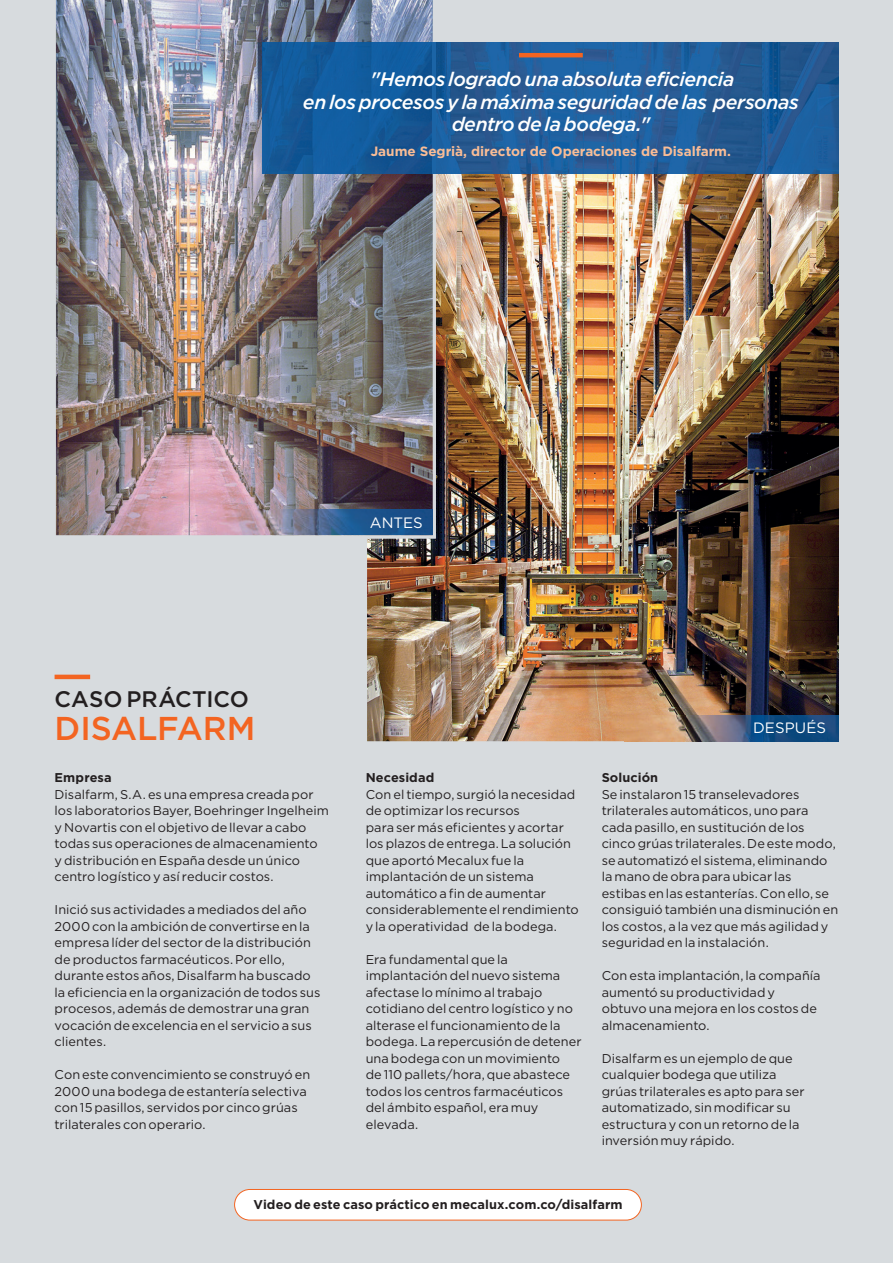
<style>
.page{position:relative;width:893px;height:1263px;background:#d7dbde}
.page>*{position:absolute;margin:0;border:0;box-sizing:border-box;transform-origin:0 0}
.t1{font:500 33px "Gotham";letter-spacing:-.005em;color:#f36421}
.t2{font:500 22.5px "Gotham";color:#231f20}
.t3{font:italic 500 19.5px/22.5px "Gotham";letter-spacing:-.02em;color:#fff;text-align:center}
.t4{font:15px "Gotham";letter-spacing:.005em;color:#fff}
.t5{font:700 13.5px "Gotham";letter-spacing:-.005em;color:#fabd96}
.t6{font:12.75px/16.5px "Gotham";letter-spacing:.005em;color:#231f20}
.t7{font:700 12.75px "Gotham";letter-spacing:.01em;color:#231f20}
</style>
<div class="page">
<img style="left:367px;top:174px;width:472px;height:567px">
<img style="left:624px;top:716px;width:215px;height:25px">
<img style="left:55px;top:0;width:381px;height:538px">
<img style="left:217px;top:509px;width:215px;height:26px">
<img style="left:436px;top:43px;width:403px;height:131px">
<img style="left:263px;top:43px;width:170px;height:131px">
<hr style="left:433px;top:43px;width:3px;height:131px;background:#1b64a6">
<hr style="left:519px;top:53px;width:64px;height:4px;background:#f36421">
<hr style="left:55px;top:675px;width:35px;height:4px;background:#f36421">
<div style="left:235px;top:1189px;width:406px;height:31px;background:#fff;border-radius:15px"></div>
<div style="left:234px;top:1189px;width:408px;height:31px;border:1px solid #f36421;border-radius:15px"></div>
<h3 class="t3" style="left:303px;top:68px;width:497px">"Hemos logrado una absoluta eficiencia<br>en los procesos y la máxima seguridad de las personas dentro de la bodega."</h3>
<p class="t5" style="left:371px;top:143px;width:362px">Jaume Segrià, director de Operaciones de Disalfarm.</p>
<p class="t4" style="left:370px;top:513px;width:54px">ANTES</p>
<h2 class="t2" style="left:55px;top:684px;width:196px">CASO PRÁCTICO</h2>
<h1 class="t1" style="left:55px;top:706px;width:202px">DISALFARM</h1>
<p class="t7" style="left:55px;top:769px;width:59px">Empresa</p>
<p class="t6" style="left:55px;top:785px;width:276px">Disalfarm, S.A. es una empresa creada por los laboratorios Bayer, Boehringer Ingelheim y Novartis con el objetivo de llevar a cabo todas sus operaciones de almacenamiento<br>y distribución en España desde un único centro logístico y así reducir costos.</p>
<p class="t6" style="left:55px;top:901px;width:267px">Inició sus actividades a mediados del año 2000 con la ambición de convertirse en la empresa líder del sector de la distribución de productos farmacéuticos. Por ello, durante estos años, Disalfarm ha buscado la eficiencia en la organización de todos sus procesos, además de demostrar una gran vocación de excelencia en el servicio a sus clientes.</p>
<p class="t6" style="left:55px;top:1066px;width:257px">Con este convencimiento se construyó en 2000 una bodega de estantería selectiva con 15 pasillos, servidos por cinco grúas trilaterales con operario.</p>
<p class="t7" style="left:366px;top:769px;width:70px">Necesidad</p>
<p class="t6" style="left:366px;top:785px;width:215px">Con el tiempo, surgió la necesidad de optimizar los recursos<br>para ser más eficientes y acortar los plazos de entrega. La solución que aportó Mecalux fue la implantación de un sistema automático a fin de aumentar considerablemente el rendimiento y la operatividad de la bodega.</p>
<p class="t6" style="left:366px;top:950px;width:218px">Era fundamental que la implantación del nuevo sistema afectase lo mínimo al trabajo cotidiano del centro logístico y no alterase el funcionamiento de la bodega. La repercusión de detener una bodega con un movimiento<br>de 110 pallets/hora, que abastece todos los centros farmacéuticos del ámbito español, era muy elevada.</p>
<p class="t4" style="left:753px;top:718px;width:74px">DESPUÉS</p>
<p class="t7" style="left:602px;top:769px;width:58px">Solución</p>
<p class="t6" style="left:602px;top:785px;width:238px">Se instalaron 15 transelevadores trilaterales automáticos, uno para cada pasillo, en sustitución de los cinco grúas trilaterales. De este modo, se automatizó el sistema, eliminando la mano de obra para ubicar las estibas en las estanterías. Con ello, se consiguió también una disminución en los costos, a la vez que más agilidad y seguridad en la instalación.</p>
<p class="t6" style="left:602px;top:967px;width:220px">Con esta implantación, la compañía aumentó su productividad y obtuvo una mejora en los costos de almacenamiento.</p>
<p class="t6" style="left:602px;top:1049px;width:204px">Disalfarm es un ejemplo de que cualquier bodega que utiliza grúas trilaterales es apto para ser automatizado, sin modificar su estructura y con un retorno de la inversión muy rápido.</p>
<p class="t7" style="left:253px;top:1196px;width:371px">Video de este caso práctico en mecalux.com.co/disalfarm</p>
</div>
